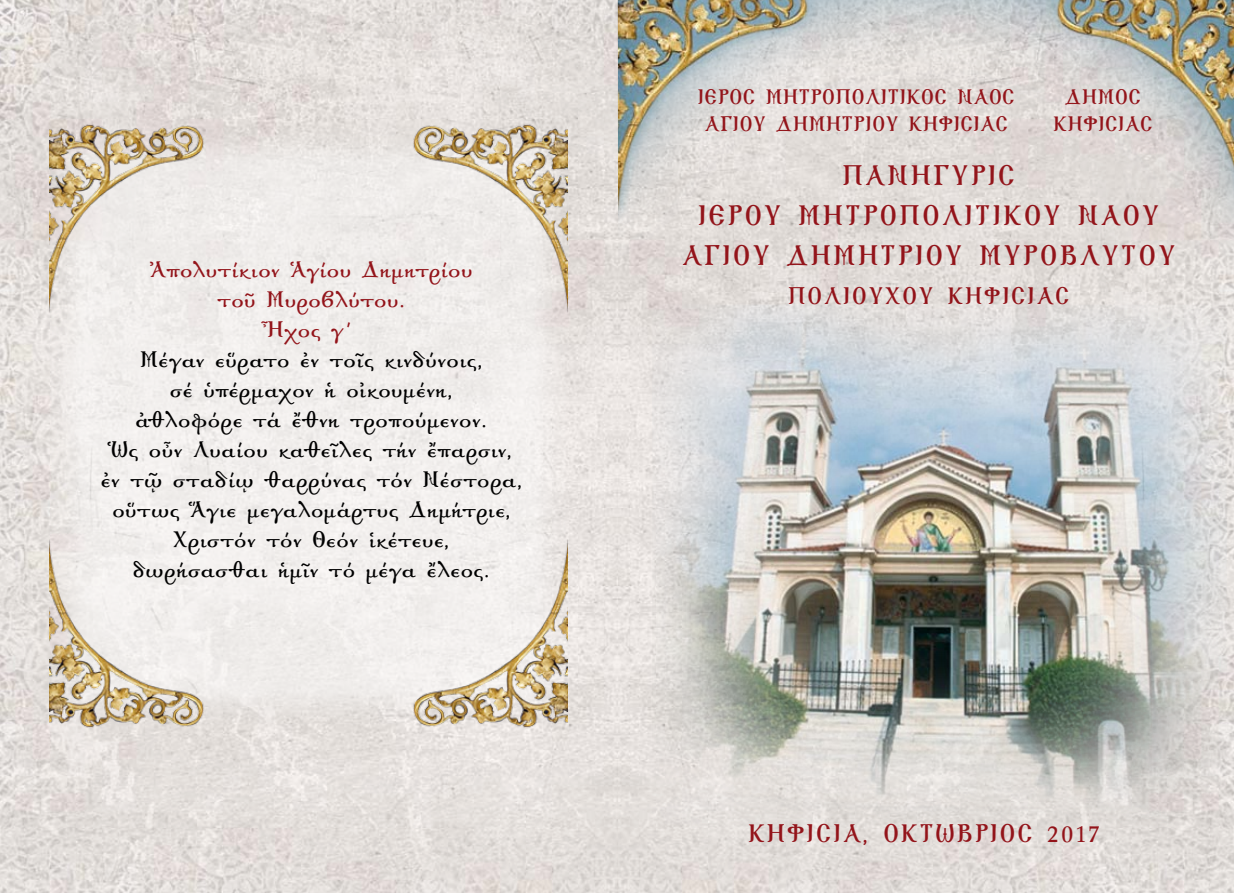
<style>
.page{position:relative;width:1234px;height:893px;background:#fff}
.page>*{position:absolute;margin:0;border:0;box-sizing:border-box;transform-origin:0 0}
.t1{font:700 31.05px/39.6px "Genesis";letter-spacing:.09em;color:#93141a;text-align:center;scale:.91 1}
.t2{font:700 28.05px "Genesis";letter-spacing:.09em;color:#93141a;scale:.91 1}
.t3{font:700 26.4px "Genesis";letter-spacing:.09em;color:#93141a;scale:.91 1}
.t4{font:700 24.75px/30px "Genesis";letter-spacing:.03em;color:#000;text-align:center;scale:.91 1}
.t5{font:700 24.75px/30px "Genesis";letter-spacing:.03em;color:#93141a;text-align:center;scale:.91 1}
.t6{font:700 23.1px/27px "Genesis";letter-spacing:.04em;color:#93141a;scale:.91 1}
</style>
<div class="page">
<img style="left:0;top:0;width:1233px;height:893px">
<img style="left:617px;top:0;width:616px;height:350px">
<svg style="left:39px;top:119px;width:538px;height:615px;fill:#f0edeb"></svg>
<img style="left:652px;top:270px;width:574px;height:614px">
<img style="left:50px;top:89px;width:187px;height:245px">
<img style="left:50px;top:517px;width:187px;height:245px">
<img style="left:379px;top:89px;width:188px;height:245px">
<img style="left:379px;top:517px;width:188px;height:245px">
<p class="t5" style="left:150px;top:256px;width:355px">Ἀπολυτίκιον Ἁγίου Δημητρίου τοῦ Μυροβλύτου.<br>Ἦχος γ΄</p>
<p class="t4" style="left:101px;top:346px;width:464px">Μέγαν εὕρατο ἐν τοῖς κινδύνοις,<br>σέ ὑπέρμαχον ἡ οἰκουμένη,<br>ἀθλοφόρε τά ἔθνη τροπούμενον.<br>Ὡς οὖν Λυαίου καθεῖλες τήν ἔπαρσιν, ἐν τῷ σταδίῳ θαρρύνας τόν Νέστορα, οὕτως Ἅγιε μεγαλομάρτυς Δημήτριε,<br>Χριστόν τόν Θεόν ἱκέτευε,<br>δωρήσασθαι ἡμῖν τό μέγα ἔλεος.</p>
<p class="t6" style="left:697px;top:84px;width:349px">ΙΕΡΟΣ ΜΗΤΡΟΠΟΛΙΤΙΚΟΣ ΝΑΟΣ<br>ΑΓΙΟΥ ΔΗΜΗΤΡΙΟΥ ΚΗΦΙΣΙΑΣ</p>
<p class="t6" style="left:1053px;top:84px;width:110px;text-align:center">ΔΗΜΟΣ<br>ΚΗΦΙΣΙΑΣ</p>
<p class="t1" style="left:681px;top:158px;width:543px">ΠΑΝΗΓΥΡΙΣ<br>ΙΕΡΟΥ ΜΗΤΡΟΠΟΛΙΤΙΚΟΥ ΝΑΟΥ<br>ΑΓΙΟΥ ΔΗΜΗΤΡΙΟΥ ΜΥΡΟΒΛΥΤΟΥ</p>
<p class="t3" style="left:787px;top:282px;width:310px">ΠΟΛΙΟΥΧΟΥ ΚΗΦΙΣΙΑΣ</p>
<p class="t2" style="left:748px;top:819px;width:388px">ΚΗΦΙΣΙΑ, ΟΚΤΩΒΡΙΟΣ 2017</p>
</div>
